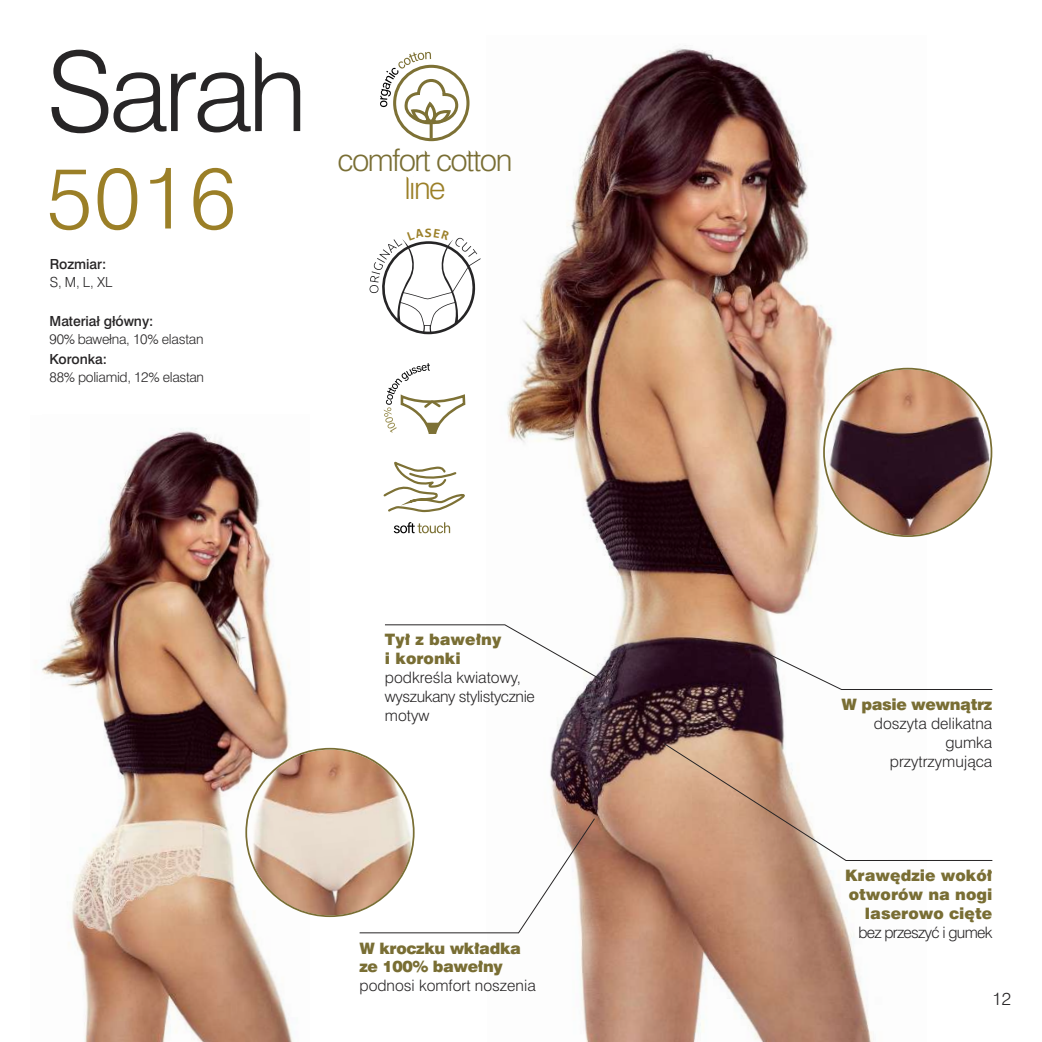
<style>
.page{position:relative;width:1042px;height:1042px;background:#fff}
.page>*{position:absolute;margin:0;border:0;box-sizing:border-box;transform-origin:0 0}
.t1{font:300 110.25px "Swiss 721 BT";letter-spacing:-.04em;color:#272526}
.t2{font:300 86.62px "Swiss 721 BT";color:#9b7f27}
.t3{font:300 30.97px "Swiss 721 BT";letter-spacing:-.05em;color:#796e34}
.t4{font:300 30.97px "Swiss 721 BT";color:#9b7f27}
.t5{font:17.5px "Swis 721 Lt EU";color:#272526}
.t6{font:15.75px/18.9px "Swis 721 Blk EU";color:#796e34;text-align:right}
.t7{font:15.75px/18.9px "Swis 721 Lt EU";color:#272526;text-align:right}
.t8{font:15.75px/18.9px "Swis 721 Lt EU";letter-spacing:-.025em;color:#272526}
.t9{font:15.75px/18.9px "Swis 721 Blk EU";letter-spacing:-.025em;color:#796e34}
.t10{font:15.75px "Swis 721 Lt EU";letter-spacing:-.045em;color:#272526}
.t11{font:300 14px "Swiss 721 BT";letter-spacing:-.02em;color:#272526}
.t12{font:500 14px "Swiss 721 BT";letter-spacing:-.005em;color:#272526}
</style>
<div class="page">
<img style="left:41px;top:428px;width:252px;height:613px">
<img style="left:487px;top:45px;width:426px;height:997px">
<svg style="left:823px;top:368px;width:169px;height:169px"></svg>
<svg style="left:380px;top:52px;width:80px;height:74px"></svg>
<hr style="left:430px;top:123px;width:3px;height:15px;background:#7d7135">
<div style="left:393px;top:65px;width:76px;height:76px;border:3px solid #7d7135;border-radius:50%"></div>
<svg style="left:384px;top:363px;width:82px;height:71px"></svg>
<svg style="left:383px;top:461px;width:82px;height:52px"></svg>
<svg style="left:394px;top:522px;width:56px;height:11px"></svg>
<svg style="left:245px;top:748px;width:351px;height:185px"></svg>
<svg style="left:663px;top:742px;width:330px;height:119px"></svg>
<svg style="left:765px;top:652px;width:228px;height:38px"></svg>
<svg style="left:385px;top:624px;width:219px;height:58px"></svg>
<svg style="left:369px;top:237px;width:112px;height:97px"></svg>
<h1 class="t1" style="left:47px;top:38px;width:262px">Sarah</h1>
<h2 class="t2" style="left:47px;top:155px;width:191px">5016</h2>
<p class="t12" style="left:50px;top:257px;width:58px">Rozmiar:</p>
<p class="t11" style="left:50px;top:275px;width:64px">S, M, L, XL</p>
<p class="t12" style="left:50px;top:314px;width:105px">Materiał główny:</p>
<p class="t12" style="left:50px;top:352px;width:59px">Koronka:</p>
<p class="t11" style="left:50px;top:370px;width:156px">88% poliamid, 12% elastan</p>
<p class="t11" style="left:50px;top:332px;width:155px">90% bawełna, 10% elastan</p>
<h3 class="t3" style="left:337px;top:145px;width:176px">comfort cotton</h3>
<h3 class="t4" style="left:404px;top:172px;width:43px">line</h3>
<p class="t6" style="left:385px;top:632px;width:118px;text-align:left">Tył z bawełny i koronki</p>
<p class="t8" style="left:385px;top:670px;width:151px">podkreśla kwiatowy, wyszukany stylistycznie motyw</p>
<p class="t9" style="left:359px;top:940px;width:163px">W kroczku wkładka ze 100% bawełny</p>
<p class="t7" style="left:359px;top:978px;width:178px">podnosi komfort noszenia</p>
<p class="t9" style="left:841px;top:697px;width:152px">W pasie wewnątrz</p>
<p class="t7" style="left:874px;top:716px;width:120px">doszyta delikatna gumka przytrzymująca</p>
<p class="t6" style="left:845px;top:868px;width:149px">Krawędzie wokół otworów na nogi laserowo cięte</p>
<p class="t10" style="left:858px;top:926px;width:135px">bez przeszyć i gumek</p>
<p class="t5" style="left:992px;top:992px;width:20px">12</p>
</div>
